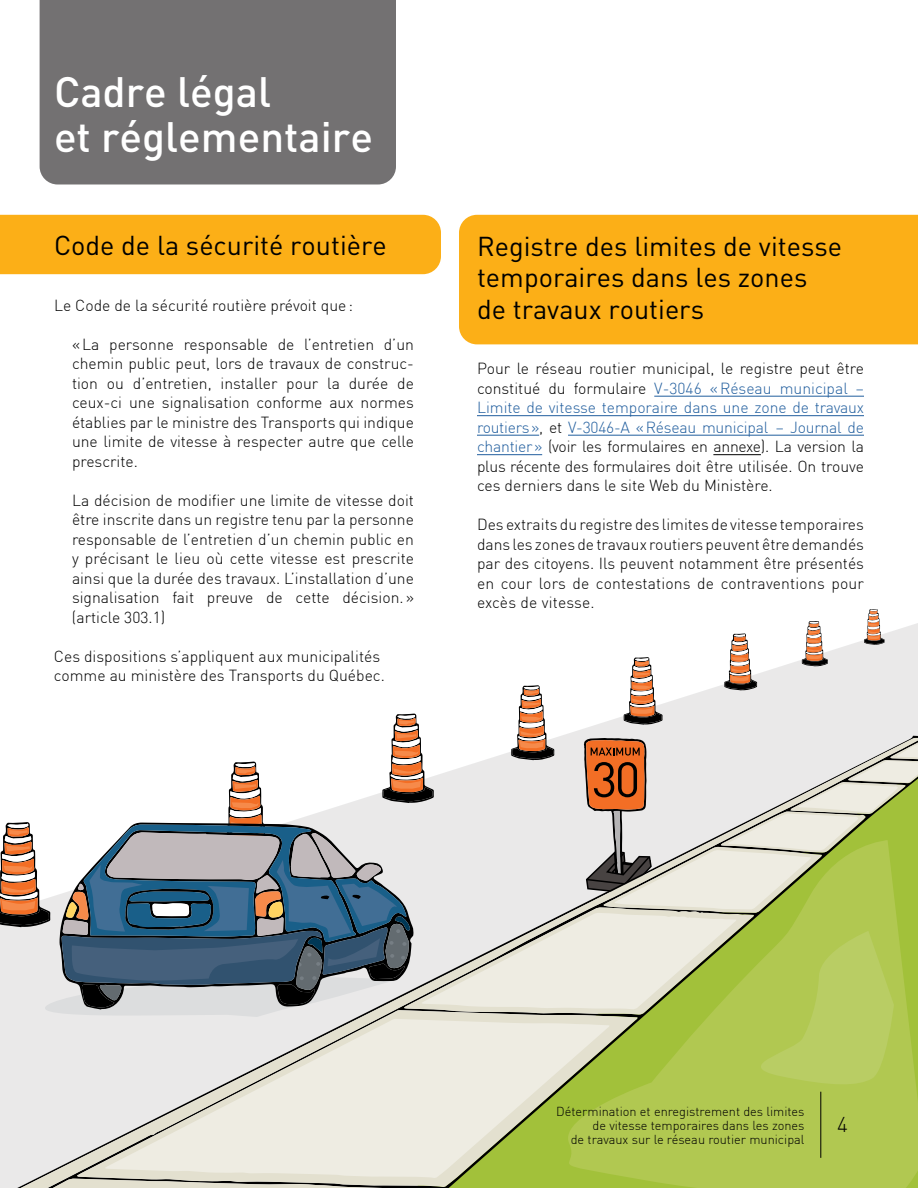
<style>
.page{position:relative;width:918px;height:1188px;background:#fff}
.page>*{position:absolute;margin:0;border:0;box-sizing:border-box;transform-origin:0 0}
.t1{font:500 42px/45px "DIN";color:#fff}
.t2{font:27px/31.5px "DIN";color:#000}
.t3{font:300 21px "DIN";color:#000}
.t4{font:300 15.75px/19.5px "DIN";color:#000;text-align:justify}
.t5{font:300 12.75px/14.2px "DIN";color:#000;text-align:right}
.s1{color:#215e9e}
</style>
<div class="page">
<svg style="left:0;top:1087px;width:918px;height:101px;background:#bbcb76"></svg>
<svg style="left:105px;top:1087px;width:505px;height:91px;background:#dadebc"></svg>
<svg style="left:0;top:609px;width:918px;height:478px"></svg>
<hr style="left:820px;top:1092px;width:1px;height:66px;background:#000">
<div style="left:459px;top:215px;width:459px;height:129px;background:#fcaf17"></div>
<div style="left:0;top:215px;width:441px;height:59px;background:#fcaf17"></div>
<div style="left:40px;top:0;width:356px;height:184px;background:#737172"></div>
<hr style="left:654px;top:396px;width:210px;height:1px;background:#215e9e">
<hr style="left:477px;top:415px;width:387px;height:1px;background:#215e9e">
<hr style="left:477px;top:435px;width:62px;height:1px;background:#215e9e">
<hr style="left:568px;top:435px;width:296px;height:1px;background:#215e9e">
<hr style="left:477px;top:454px;width:65px;height:1px;background:#215e9e">
<hr style="left:713px;top:454px;width:48px;height:1px;background:#000">
<h1 class="t1" style="left:54px;top:68px;width:321px">Cadre légal<br>et réglementaire</h1>
<h2 class="t2" style="left:54px;top:229px;width:334px">Code de la sécurité routière</h2>
<p class="t4" style="left:54px;top:295px;width:301px">Le Code de la sécurité routière prévoit que:</p>
<p class="t4" style="left:72px;top:334px;width:344px">«La personne responsable de l’entretien d’un chemin public peut, lors de travaux de construc&shy;tion ou d’entretien, installer pour la durée de ceux-ci une signalisation conforme aux normes établies par le ministre des Transports qui indique une limite de vitesse à respecter autre que celle prescrite.</p>
<p class="t4" style="left:72px;top:490px;width:344px">La décision de modifier une limite de vitesse doit être inscrite dans un registre tenu par la personne responsable de l’entretien d’un chemin public en y précisant le lieu où cette vitesse est prescrite ainsi que la durée des travaux. L’installation d’une signalisation fait preuve de cette décision.» (article 303.1)</p>
<p class="t4" style="left:54px;top:646px;width:332px">Ces dispositions s’appliquent aux municipalités comme au ministère des Transports du Québec.</p>
<h2 class="t2" style="left:477px;top:230px;width:367px">Registre des limites de vitesse temporaires dans les zones de travaux routiers</h2>
<p class="t4" style="left:477px;top:359px;width:389px">Pour le réseau routier municipal, le registre peut être constitué du formulaire <span class="s1">V-3046 «Réseau municipal – Limite de vitesse temporaire dans une zone de travaux routiers»</span>, et <span class="s1">V-3046-A «Réseau municipal – Journal de chantier»</span> (voir les formulaires en annexe). La version la plus récente des formulaires doit être utilisée. On trouve ces derniers dans le site Web du Ministère.</p>
<p class="t4" style="left:477px;top:515px;width:389px">Des extraits du registre des limites de vitesse temporaires dans les zones de travaux routiers peuvent être demandés par des citoyens. Ils peuvent notamment être présentés en cour lors de contestations de contraventions pour excès de vitesse.</p>
<p class="t5" style="left:556px;top:1104px;width:250px">Détermination et enregistrement des limites de vitesse temporaires dans les zones<br>de travaux sur le réseau routier municipal</p>
<h3 class="t3" style="left:837px;top:1112px;width:12px">4</h3>
</div>
